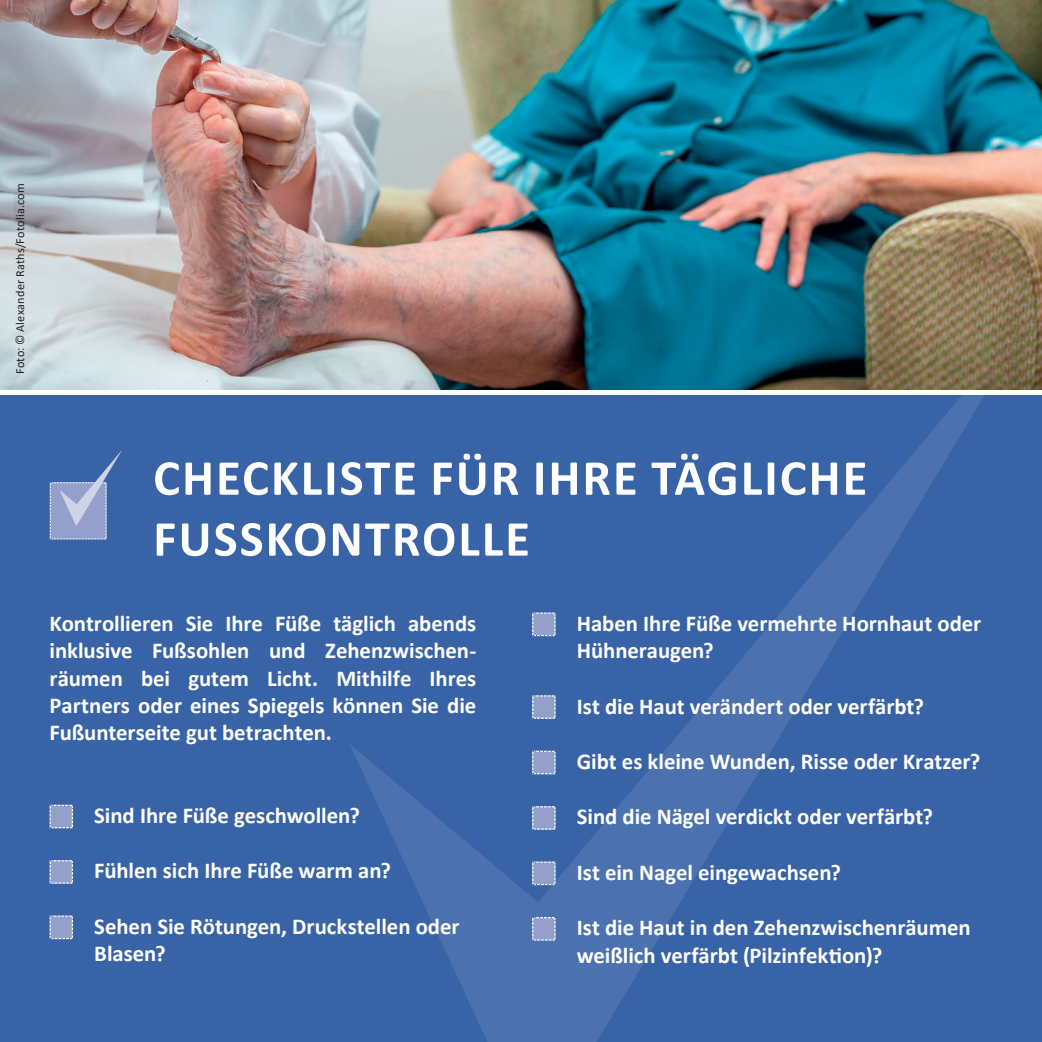
<style>
.page{position:relative;width:1042px;height:1042px;background:#fff}
.page>*{position:absolute;margin:0;border:0;box-sizing:border-box;transform-origin:0 0}
.t1{font:700 50.75px/60.9px "Calibri";letter-spacing:.04em;color:#fff}
.t2{font:700 22.75px/27.3px "Calibri";letter-spacing:-.005em;color:#fff}
.t3{font:12.25px "Calibri";letter-spacing:.015em;color:#231f20}
</style>
<div class="page">
<div style="left:0;top:395px;width:1042px;height:647px;background:#3863a7"></div>
<svg style="left:349px;top:389px;width:693px;height:653px"></svg>
<svg style="left:50px;top:450px;width:72px;height:89px"></svg>
<svg style="left:532px;top:612px;width:24px;height:24px"></svg>
<svg style="left:532px;top:695px;width:24px;height:24px"></svg>
<svg style="left:532px;top:751px;width:24px;height:23px"></svg>
<svg style="left:532px;top:806px;width:24px;height:24px"></svg>
<svg style="left:532px;top:861px;width:24px;height:24px"></svg>
<svg style="left:532px;top:917px;width:24px;height:23px"></svg>
<svg style="left:50px;top:805px;width:23px;height:23px"></svg>
<svg style="left:50px;top:860px;width:23px;height:24px"></svg>
<svg style="left:50px;top:915px;width:23px;height:24px"></svg>
<img style="left:0;top:0;width:1042px;height:389px">
<p class="t3" style="left:12px;top:374px;width:192px;rotate:-90deg">Foto: © Alexander Raths/Fotolia.com</p>
<h1 class="t1" style="left:153px;top:447px;width:715px">CHECKLISTE FÜR IHRE TÄGLICHE<br>FUSSKONTROLLE</h1>
<p class="t2" style="left:50px;top:609px;width:428px;text-align:justify">Kontrollieren Sie Ihre Füße täglich abends inklusive Fußsohlen und Zehenzwischen&shy;räumen bei gutem Licht. Mithilfe Ihres Partners oder eines Spiegels können Sie die Fußunterseite gut betrachten.</p>
<p class="t2" style="left:94px;top:801px;width:267px">Sind Ihre Füße geschwollen?</p>
<p class="t2" style="left:94px;top:857px;width:298px">Fühlen sich Ihre Füße warm an?</p>
<p class="t2" style="left:94px;top:912px;width:367px">Sehen Sie Rötungen, Druckstellen oder<br>Blasen?</p>
<p class="t2" style="left:577px;top:609px;width:406px">Haben Ihre Füße vermehrte Hornhaut oder<br>Hühneraugen?</p>
<p class="t2" style="left:577px;top:692px;width:349px">Ist die Haut verändert oder verfärbt?</p>
<p class="t2" style="left:577px;top:747px;width:405px">Gibt es kleine Wunden, Risse oder Kratzer?</p>
<p class="t2" style="left:577px;top:803px;width:357px">Sind die Nägel verdickt oder verfärbt?</p>
<p class="t2" style="left:577px;top:858px;width:266px">Ist ein Nagel eingewachsen?</p>
<p class="t2" style="left:577px;top:914px;width:395px">Ist die Haut in den Zehenzwischenräumen weißlich verfärbt (Pilzinfektion)?</p>
</div>
